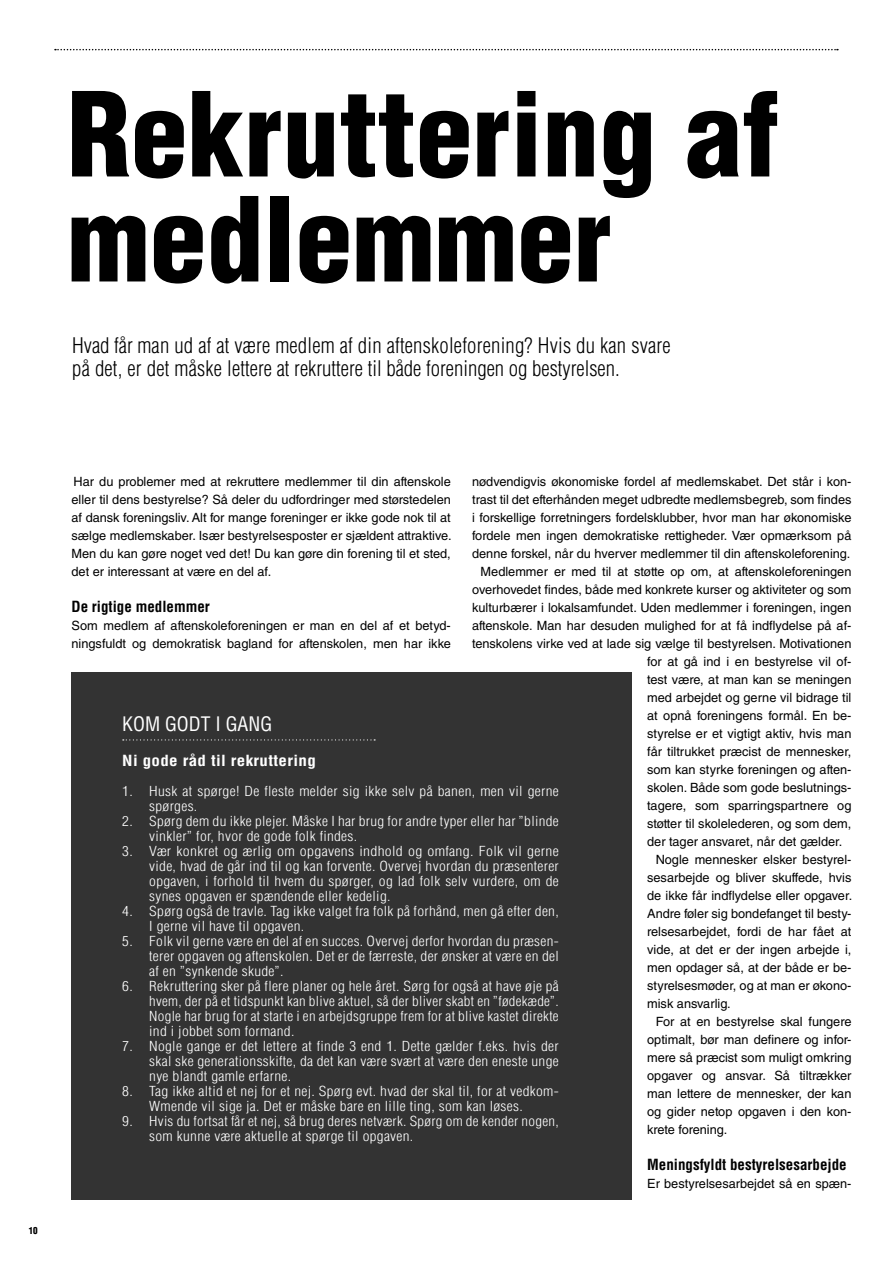
<style>
.page{position:relative;width:893px;height:1263px;background:#fff}
.page>*{position:absolute;margin:0;border:0;box-sizing:border-box;transform-origin:0 0}
.t1{font:900 condensed 114px/105px "Helvetica LT Std";color:#000}
.t2{font:300 condensed 21px/22.5px "Helvetica LT Std";letter-spacing:.01em;color:#000}
.t3{font:condensed 19.5px "Helvetica LT Std";color:#fff}
.t4{font:700 condensed 15px "Helvetica LT Std";color:#000}
.t5{font:700 condensed 15px "Helvetica LT Std";letter-spacing:.02em;color:#fff;scale:1.14 1}
.t6{font:300 condensed 13.5px/15px "Helvetica LT Std";letter-spacing:.02em;color:#fff;scale:1.14 1}
.t7{font:12.75px/18px "Helvetica LT Std";color:#000;text-align:justify}
.t8{font:900 condensed 9.45px "Helvetica LT Std";color:#000;scale:.95 1}
</style>
<div class="page">
<svg style="left:55px;top:49px;width:783px;height:1px"></svg>
<div style="left:71px;top:672px;width:561px;height:527px;background:#333"></div>
<svg style="left:123px;top:739px;width:252px;height:1px"></svg>
<h1 class="t1" style="left:67px;top:81px;width:714px">Rekruttering af medlemmer</h1>
<h2 class="t2" style="left:72px;top:334px;width:600px">Hvad får man ud af at være medlem af din aftenskoleforening? Hvis du kan svare på det, er det måske lettere at rekruttere til både foreningen og bestyrelsen.</h2>
<p class="t8" style="left:29px;top:1225px;width:11px">10</p>
<p class="t7" style="left:472px;top:473px;width:381px">nødvendigvis økonomiske fordel af medlemskabet. Det står i kon-</p>
<p class="t7" style="left:472px;top:491px;width:381px">trast til det efterhånden meget udbredte medlemsbegreb, som findes</p>
<p class="t7" style="left:472px;top:509px;width:381px">i forskellige forretningers fordelsklubber, hvor man har økonomiske</p>
<p class="t7" style="left:472px;top:527px;width:381px">fordele men ingen demokratiske rettigheder. Vær opmærksom på</p>
<p class="t7" style="left:472px;top:545px;width:380px">denne forskel, når du hverver medlemmer til din aftenskoleforening.</p>
<p class="t7" style="left:481px;top:563px;width:372px">Medlemmer er med til at støtte op om, at aftenskoleforeningen</p>
<p class="t7" style="left:472px;top:581px;width:381px">overhovedet findes, både med konkrete kurser og aktiviteter og som</p>
<p class="t7" style="left:472px;top:599px;width:381px">kulturbærer i lokalsamfundet. Uden medlemmer i foreningen, ingen</p>
<p class="t7" style="left:472px;top:617px;width:381px">aftenskole. Man har desuden mulighed for at få indflydelse på af-</p>
<p class="t7" style="left:472px;top:635px;width:381px">tenskolens virke ved at lade sig vælge til bestyrelsen. Motivationen</p>
<p class="t7" style="left:647px;top:653px;width:206px">for at gå ind i en bestyrelse vil of-</p>
<p class="t7" style="left:647px;top:671px;width:206px">test være, at man kan se meningen</p>
<p class="t7" style="left:647px;top:689px;width:206px">med arbejdet og gerne vil bidrage til</p>
<p class="t7" style="left:647px;top:707px;width:206px">at opnå foreningens formål. En be-</p>
<p class="t7" style="left:647px;top:725px;width:206px">styrelse er et vigtigt aktiv, hvis man</p>
<p class="t7" style="left:647px;top:743px;width:206px">får tiltrukket præcist de mennesker,</p>
<p class="t7" style="left:647px;top:761px;width:206px">som kan styrke foreningen og aften-</p>
<p class="t7" style="left:647px;top:779px;width:206px">skolen. Både som gode beslutnings-</p>
<p class="t7" style="left:647px;top:797px;width:206px">tagere, som sparringspartnere og</p>
<p class="t7" style="left:647px;top:815px;width:206px">støtter til skolelederen, og som dem,</p>
<p class="t7" style="left:647px;top:833px;width:197px">der tager ansvaret, når det gælder.</p>
<p class="t7" style="left:656px;top:851px;width:197px">Nogle mennesker elsker bestyrel-</p>
<p class="t7" style="left:647px;top:869px;width:206px">sesarbejde og bliver skuffede, hvis</p>
<p class="t7" style="left:647px;top:887px;width:207px">de ikke får indflydelse eller opgaver.</p>
<p class="t7" style="left:647px;top:905px;width:206px">Andre føler sig bondefanget til besty-</p>
<p class="t7" style="left:647px;top:923px;width:206px">relsesarbejdet, fordi de har fået at</p>
<p class="t7" style="left:647px;top:941px;width:206px">vide, at det er der ingen arbejde i,</p>
<p class="t7" style="left:647px;top:959px;width:206px">men opdager så, at der både er be-</p>
<p class="t7" style="left:647px;top:977px;width:206px">styrelsesmøder, og at man er økono-</p>
<p class="t7" style="left:647px;top:995px;width:85px">misk ansvarlig.</p>
<p class="t7" style="left:656px;top:1013px;width:197px">For at en bestyrelse skal fungere</p>
<p class="t7" style="left:647px;top:1031px;width:206px">optimalt, bør man definere og infor-</p>
<p class="t7" style="left:647px;top:1049px;width:206px">mere så præcist som muligt omkring</p>
<p class="t7" style="left:647px;top:1067px;width:206px">opgaver og ansvar. Så tiltrækker</p>
<p class="t7" style="left:647px;top:1085px;width:206px">man lettere de mennesker, der kan</p>
<p class="t7" style="left:647px;top:1103px;width:206px">og gider netop opgaven i den kon-</p>
<p class="t7" style="left:647px;top:1121px;width:82px">krete forening.</p>
<p class="t4" style="left:647px;top:1155px;width:201px">Meningsfyldt bestyrelsesarbejde</p>
<p class="t7" style="left:647px;top:1174px;width:206px">Er bestyrelsesarbejdet så en spæn-</p>
<p class="t7" style="left:72px;top:472px;width:382px">Har du problemer med at rekruttere medlemmer til din aftenskole eller til dens bestyrelse? Så deler du udfordringer med størstedelen af dansk foreningsliv. Alt for mange foreninger er ikke gode nok til at sælge medlemskaber. Især bestyrelsesposter er sjældent attraktive.<br>Men du kan gøre noget ved det! Du kan gøre din forening til et sted, det er interessant at være en del af.</p>
<p class="t4" style="left:72px;top:597px;width:140px">De rigtige medlemmer</p>
<p class="t7" style="left:72px;top:616px;width:381px">Som medlem af aftenskoleforeningen er man en del af et betyd&shy;ningsfuldt og demokratisk bagland for aftenskolen, men har ikke</p>
<h3 class="t3" style="left:122px;top:712px;width:152px">KOM GODT I GANG</h3>
<p class="t5" style="left:122px;top:751px;width:171px">Ni gode råd til rekruttering</p>
<p class="t6" style="left:149px;top:783px;width:361px;text-indent:-27px">1. Husk at spørge! De fleste melder sig ikke selv på banen, men vil gerne spørges.</p>
<p class="t6" style="left:149px;top:813px;width:361px;text-indent:-27px">2. Spørg dem du ikke plejer. Måske I har brug for andre typer eller har ”blinde vinkler” for, hvor de gode folk findes.</p>
<p class="t6" style="left:149px;top:843px;width:361px;text-align:justify;text-indent:-27px">3. Vær konkret og ærlig om opgavens indhold og omfang. Folk vil gerne vide, hvad de går ind til og kan forvente. Overvej hvordan du præsenterer opgaven, i forhold til hvem du spørger, og lad folk selv vurdere, om de synes opgaven er spændende eller kedelig.</p>
<p class="t6" style="left:149px;top:903px;width:361px;text-indent:-27px">4. Spørg også de travle. Tag ikke valget fra folk på forhånd, men gå efter den,<br>I gerne vil have til opgaven.</p>
<p class="t6" style="left:149px;top:933px;width:361px;text-align:justify;text-indent:-27px">5. Folk vil gerne være en del af en succes. Overvej derfor hvordan du præsen&shy;terer opgaven og aftenskolen. Det er de færreste, der ønsker at være en del af en ”synkende skude”.</p>
<p class="t6" style="left:149px;top:978px;width:361px;text-align:justify;text-indent:-27px">6. Rekruttering sker på flere planer og hele året. Sørg for også at have øje på hvem, der på et tidspunkt kan blive aktuel, så der bliver skabt en ”fødekæde”.<br>Nogle har brug for at starte i en arbejdsgruppe frem for at blive kastet direkte ind i jobbet som formand.</p>
<p class="t6" style="left:149px;top:1038px;width:361px;text-align:justify;text-indent:-27px">7. Nogle gange er det lettere at finde 3 end 1. Dette gælder f.eks. hvis der skal ske generationsskifte, da det kan være svært at være den eneste unge nye blandt gamle erfarne.</p>
<p class="t6" style="left:149px;top:1083px;width:361px;text-indent:-27px">8. Tag ikke altid et nej for et nej. Spørg evt. hvad der skal til, for at vedkom-<br>Wmende vil sige ja. Det er måske bare en lille ting, som kan løses.</p>
<p class="t6" style="left:149px;top:1113px;width:361px;text-indent:-27px">9. Hvis du fortsat får et nej, så brug deres netværk. Spørg om de kender nogen, som kunne være aktuelle at spørge til opgaven.</p>
</div>
